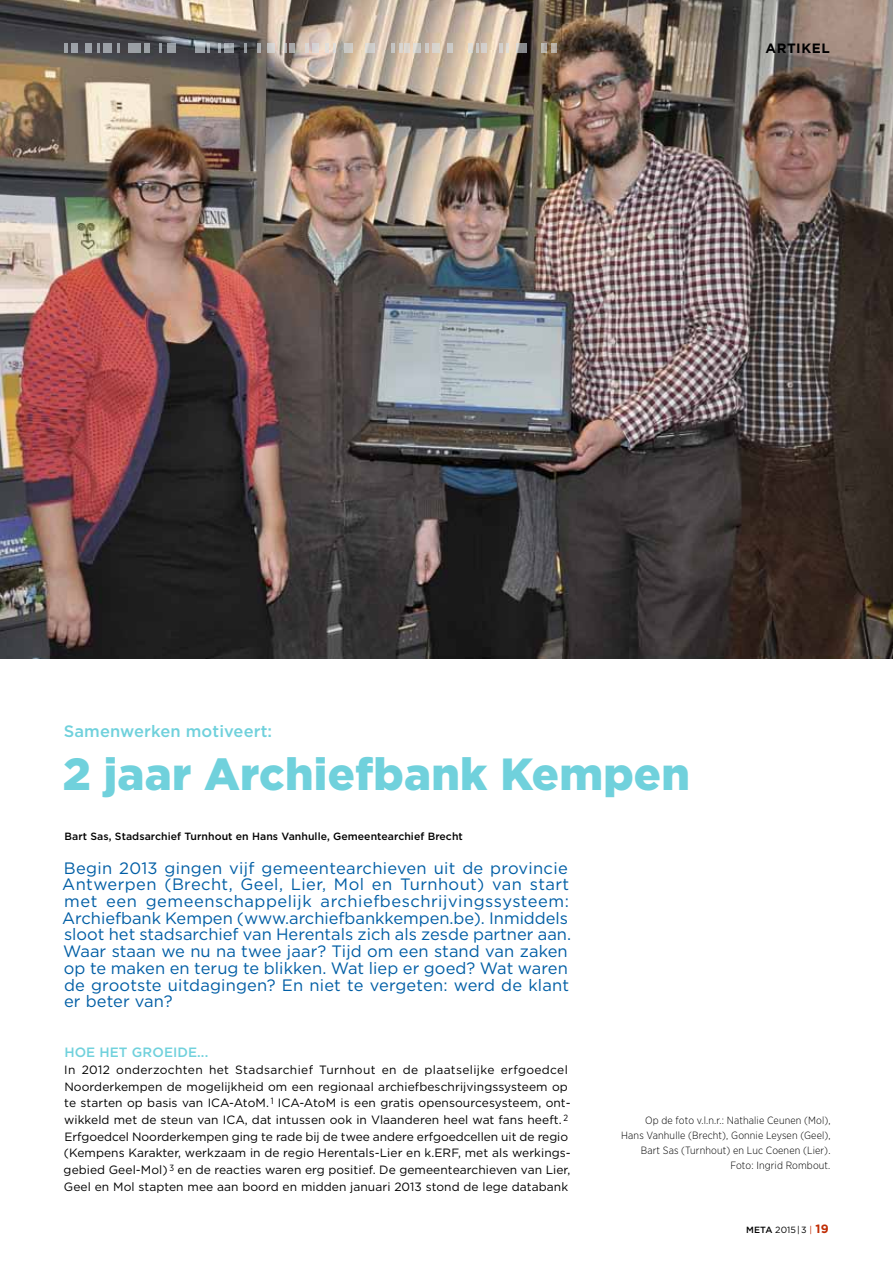
<style>
.page{position:relative;width:893px;height:1263px;background:#fff}
.page>*{position:absolute;margin:0;border:0;box-sizing:border-box;transform-origin:0 0}
.t1{font:900 45px "Gotham";letter-spacing:.005em;color:#70d1dc}
.t2{font:16.5px/16.6px "Gotham";letter-spacing:.005em;color:#005ea5}
.t3{font:500 16.5px "Gotham";letter-spacing:.005em;color:#70d1dc}
.t4{font:500 13.5px "Gotham";color:#70d1dc}
.t5{font:700 13.5px "Gotham";letter-spacing:.04em;color:#000}
.t6{font:12px/16.6px "Gotham";letter-spacing:.005em;color:#000}
.t7{font:300 10.5px/15px "Gotham Narrow";letter-spacing:.01em;color:#000;text-align:right}
.t8{font:500 10.5px "Gotham";letter-spacing:.005em;color:#000}
.t9{font:9px "Gotham";color:#000}
.s1{font-weight:500}
.s2{color:#c02d05}
.s3{font-weight:700;font-size:12px;color:#c02d05}
</style>
<div class="page">
<img style="left:0;top:0;width:893px;height:658px">
<svg style="left:218px;top:44px;width:2px;height:9px"></svg>
<svg style="left:117px;top:44px;width:3px;height:9px"></svg>
<svg style="left:413px;top:44px;width:7px;height:9px"></svg>
<svg style="left:499px;top:44px;width:10px;height:9px"></svg>
<svg style="left:159px;top:44px;width:3px;height:9px"></svg>
<svg style="left:325px;top:44px;width:11px;height:9px"></svg>
<div style="left:432px;top:44px;width:7px;height:9px;background:#d9d5ce"></div>
<svg style="left:425px;top:44px;width:3px;height:9px"></svg>
<div style="left:85px;top:44px;width:7px;height:9px;background:#9da1a7"></div>
<svg style="left:257px;top:44px;width:4px;height:9px"></svg>
<svg style="left:97px;top:44px;width:3px;height:9px"></svg>
<div style="left:267px;top:44px;width:7px;height:9px;background:#cccbca"></div>
<div style="left:103px;top:44px;width:8px;height:9px;background:#9ca0a6"></div>
<div style="left:313px;top:44px;width:6px;height:9px;background:#d8d5d6"></div>
<div style="left:404px;top:44px;width:6px;height:9px;background:#dad5ce"></div>
<div style="left:71px;top:44px;width:6px;height:9px;background:#9da1a7"></div>
<div style="left:167px;top:44px;width:9px;height:9px;background:#9a9fa5"></div>
<div style="left:345px;top:44px;width:8px;height:9px;background:#cbc8c4"></div>
<div style="left:447px;top:44px;width:5px;height:9px;background:#cac9c7"></div>
<svg style="left:224px;top:44px;width:10px;height:9px"></svg>
<svg style="left:365px;top:44px;width:10px;height:9px"></svg>
<div style="left:481px;top:44px;width:6px;height:9px;background:#d4d0cc"></div>
<svg style="left:469px;top:44px;width:10px;height:9px"></svg>
<div style="left:289px;top:44px;width:5px;height:9px;background:#a6a6a6"></div>
<div style="left:551px;top:44px;width:5px;height:9px;background:#beb4aa"></div>
<div style="left:129px;top:44px;width:12px;height:9px;background:#9ba0a5"></div>
<svg style="left:195px;top:44px;width:9px;height:9px"></svg>
<svg style="left:244px;top:44px;width:2px;height:9px"></svg>
<svg style="left:516px;top:44px;width:10px;height:9px"></svg>
<svg style="left:306px;top:44px;width:3px;height:9px"></svg>
<svg style="left:391px;top:44px;width:11px;height:9px"></svg>
<svg style="left:64px;top:44px;width:3px;height:9px"></svg>
<svg style="left:284px;top:44px;width:3px;height:9px"></svg>
<div style="left:541px;top:44px;width:5px;height:9px;background:#b8b4ae"></div>
<div style="left:144px;top:44px;width:6px;height:9px;background:#9aa0a5"></div>
<svg style="left:208px;top:44px;width:2px;height:9px"></svg>
<p class="t5" style="left:765px;top:40px;width:66px">ARTIKEL</p>
<h2 class="t3" style="left:64px;top:720px;width:210px">Samenwerken motiveert:</h2>
<h1 class="t1" style="left:63px;top:743px;width:629px">2 jaar Archiefbank Kempen</h1>
<p class="t8" style="left:65px;top:830px;width:400px">Bart Sas, Stadsarchief Turnhout en Hans Vanhulle, Gemeentearchief Brecht</p>
<p class="t2" style="left:62px;top:859px;width:510px">Begin 2013 gingen vijf gemeentearchieven uit de provincie Antwerpen (Brecht, Geel, Lier, Mol en Turnhout) van start met een gemeenschappelijk archiefbeschrijvingssysteem:<br>Archiefbank Kempen (www.archiefbankkempen.be). Inmiddels sloot het stadsarchief van Herentals zich als zesde partner aan.<br>Waar staan we nu na twee jaar? Tijd om een stand van zaken op te maken en terug te blikken. Wat liep er goed? Wat waren de grootste uitdagingen? En niet te vergeten: werd de klant er beter van?</p>
<p class="t4" style="left:64px;top:1043px;width:45px">Hoe het</p>
<p class="t4" style="left:132px;top:1043px;width:21px">groeide</p>
<p class="t4" style="left:197px;top:1043px;width:13px">...</p>
<p class="t6" style="left:64px;top:1061px;width:509px">In 2012 onderzochten het Stadsarchief Turnhout en de plaatselijke erfgoedcel Noorderkempen de mogelijkheid om een regionaal archiefbeschrijvingssysteem op te starten op basis van ICA-AtoM. <sup>1</sup> ICA-AtoM is een gratis opensourcesysteem, ont&shy;wikkeld met de steun van ICA, dat intussen ook in Vlaanderen heel wat fans heeft. <sup>2<br></sup>Erfgoedcel Noorderkempen ging te rade bij de twee andere erfgoedcellen uit de regio (Kempens Karakter, werkzaam in de regio Herentals-Lier en k.ERF, met als werkings&shy;gebied Geel-Mol) <sup>3</sup> en de reacties waren erg positief. De gemeentearchieven van Lier, Geel en Mol stapten mee aan boord en midden januari 2013 stond de lege databank</p>
<p class="t7" style="left:621px;top:1113px;width:211px">Op de foto v.l.n.r.: Nathalie Ceunen (Mol), Hans Vanhulle (Brecht), Gonnie Leysen (Geel), Bart Sas (Turnhout) en Luc Coenen (Lier).<br>Foto: Ingrid Rombout.</p>
<p class="t9" style="left:746px;top:1224px;width:84px"><span class="s1">META</span> 2015 | 3 <span class="s2">|</span> <span class="s3">19</span></p>
</div>
